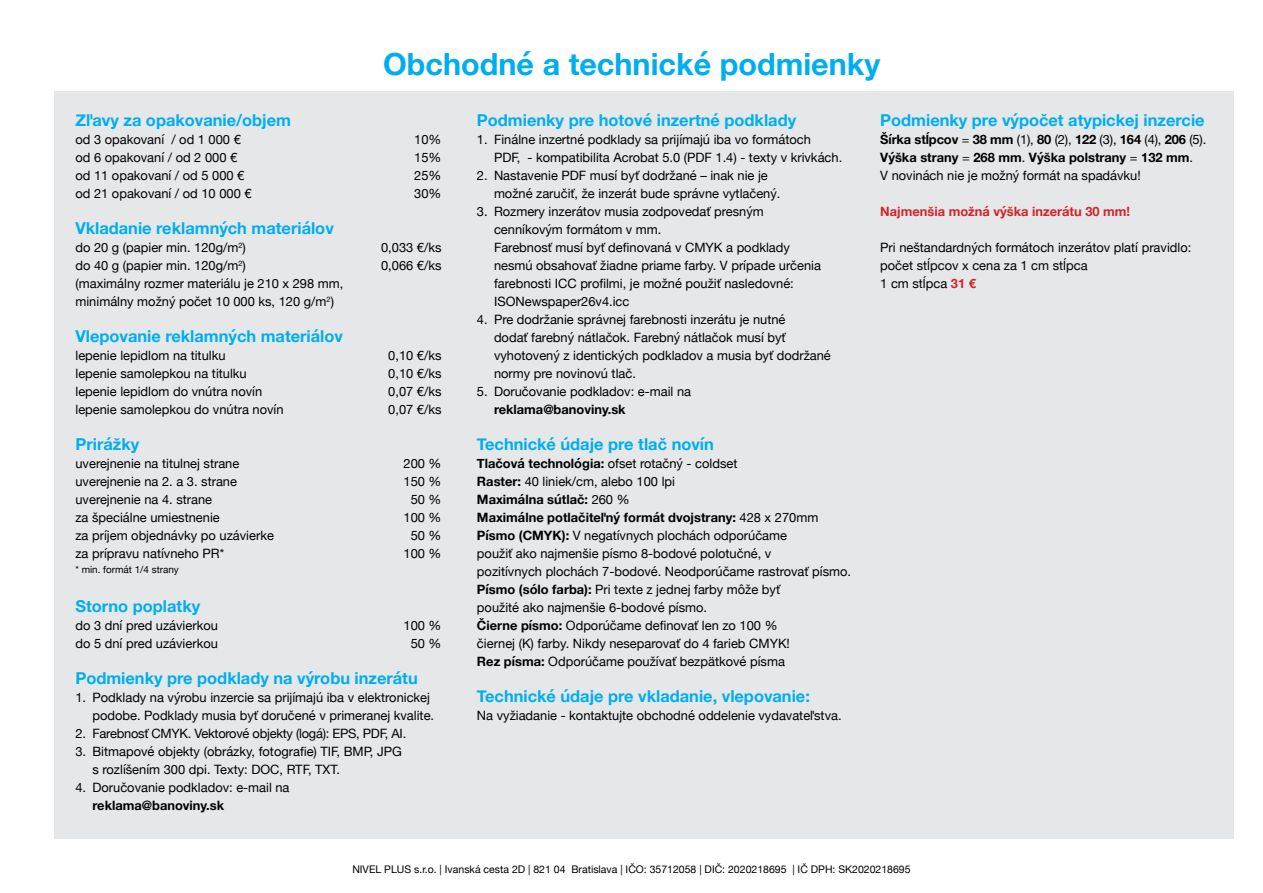
<style>
.page{position:relative;width:1263px;height:893px;background:#fff}
.page>*{position:absolute;margin:0;border:0;box-sizing:border-box;transform-origin:0 0}
.t1{font:700 30.6px "Helvetica Neue";color:#00aeef}
.t2{font:700 16.35px "Helvetica Neue";color:#00aeef}
.t3{font:12.9px/18px "Helvetica Neue";color:#000}
.t4{font:700 12.9px/18px "Helvetica Neue";color:#000}
.t5{font:12.9px "Helvetica Neue";letter-spacing:-.02em;color:#000}
.t6{font:700 12.9px "Helvetica Neue";color:#d2232a}
.t7{font:10.5px "Helvetica Neue";color:#000}
.t8{font:9.9px "Helvetica Neue";color:#000}
.s1{font-weight:700}
.s2{font-weight:400}
.s3{font-weight:700;color:#d2232a}
</style>
<div class="page">
<div style="left:54px;top:91px;width:1179px;height:748px;background:#e6e7e8"></div>
<h1 class="t1" style="left:383px;top:40px;width:499px">Obchodné a technické podmienky</h1>
<p class="t2" style="left:75px;top:107px;width:217px">Zľavy za opakovanie/objem</p>
<p class="t3" style="left:75px;top:131px;width:167px">od 3 opakovaní / od 1 000 €</p>
<p class="t3" style="left:414px;top:131px;width:29px">10%</p>
<p class="t3" style="left:75px;top:149px;width:163px">od 6 opakovaní / od 2 000 €</p>
<p class="t3" style="left:414px;top:149px;width:29px">15%</p>
<p class="t3" style="left:75px;top:167px;width:170px">od 11 opakovaní / od 5 000 €</p>
<p class="t3" style="left:414px;top:167px;width:29px">25%</p>
<p class="t3" style="left:75px;top:185px;width:178px">od 21 opakovaní / od 10 000 €</p>
<p class="t3" style="left:414px;top:185px;width:29px">30%</p>
<p class="t2" style="left:75px;top:215px;width:260px">Vkladanie reklamných materiálov</p>
<p class="t3" style="left:75px;top:239px;width:172px">do 20 g (papier min. 120g/m<sup>2</sup>)</p>
<p class="t3" style="left:381px;top:239px;width:62px">0,033 €/ks</p>
<p class="t3" style="left:75px;top:257px;width:172px">do 40 g (papier min. 120g/m<sup>2</sup>)</p>
<p class="t3" style="left:381px;top:257px;width:62px">0,066 €/ks</p>
<p class="t3" style="left:75px;top:275px;width:269px">(maximálny rozmer materiálu je 210 x 298 mm, minimálny možný počet 10 000 ks, 120 g/m<sup>2</sup>)</p>
<p class="t2" style="left:75px;top:323px;width:269px">Vlepovanie reklamných materiálov</p>
<p class="t3" style="left:75px;top:347px;width:152px">lepenie lepidlom na titulku</p>
<p class="t3" style="left:388px;top:347px;width:55px">0,10 €/ks</p>
<p class="t3" style="left:75px;top:365px;width:173px">lepenie samolepkou na titulku</p>
<p class="t3" style="left:388px;top:365px;width:55px">0,10 €/ks</p>
<p class="t3" style="left:75px;top:383px;width:188px">lepenie lepidlom do vnútra novín</p>
<p class="t3" style="left:388px;top:383px;width:55px">0,07 €/ks</p>
<p class="t3" style="left:75px;top:401px;width:210px">lepenie samolepkou do vnútra novín</p>
<p class="t3" style="left:388px;top:401px;width:55px">0,07 €/ks</p>
<p class="t2" style="left:75px;top:431px;width:65px">Prirážky</p>
<p class="t3" style="left:75px;top:455px;width:165px">uverejnenie na titulnej strane</p>
<p class="t3" style="left:404px;top:455px;width:39px">200 %</p>
<p class="t3" style="left:75px;top:473px;width:163px">uverejnenie na 2. a 3. strane</p>
<p class="t3" style="left:404px;top:473px;width:39px">150 %</p>
<p class="t3" style="left:75px;top:491px;width:138px">uverejnenie na 4. strane</p>
<p class="t3" style="left:411px;top:491px;width:32px">50 %</p>
<p class="t3" style="left:75px;top:509px;width:146px">za špeciálne umiestnenie</p>
<p class="t3" style="left:404px;top:509px;width:39px">100 %</p>
<p class="t3" style="left:75px;top:527px;width:200px">za príjem objednávky po uzávierke</p>
<p class="t3" style="left:411px;top:527px;width:32px">50 %</p>
<p class="t3" style="left:75px;top:545px;width:150px">za prípravu natívneho PR*</p>
<p class="t3" style="left:404px;top:545px;width:39px">100 %</p>
<p class="t8" style="left:75px;top:562px;width:105px">* min. formát 1/4 strany</p>
<p class="t2" style="left:75px;top:593px;width:126px">Storno poplatky</p>
<p class="t3" style="left:75px;top:617px;width:144px">do 3 dní pred uzávierkou</p>
<p class="t3" style="left:404px;top:617px;width:39px">100 %</p>
<p class="t3" style="left:75px;top:635px;width:144px">do 5 dní pred uzávierkou</p>
<p class="t3" style="left:411px;top:635px;width:32px">50 %</p>
<p class="t2" style="left:75px;top:665px;width:344px">Podmienky pre podklady na výrobu inzerátu</p>
<p class="t3" style="left:92px;top:689px;width:343px;text-indent:-17px">1. Podklady na výrobu inzercie sa prijímajú iba v elektronickej podobe. Podklady musia byť doručené v primeranej kvalite.</p>
<p class="t5" style="left:75px;top:724px;width:332px">2. Farebnosť CMYK. Vektorové objekty (logá): EPS, PDF, AI.</p>
<p class="t3" style="left:92px;top:743px;width:311px;text-indent:-17px">3. Bitmapové objekty (obrázky, fotografie) TIF, BMP, JPG s rozlíšením 300 dpi. Texty: DOC, RTF, TXT.</p>
<p class="t3" style="left:75px;top:779px;width:216px">4. Doručovanie podkladov: e-mail na</p>
<p class="t4" style="left:92px;top:797px;width:133px">reklama@banoviny.sk</p>
<p class="t2" style="left:477px;top:107px;width:321px">Podmienky pre hotové inzertné podklady</p>
<p class="t3" style="left:494px;top:131px;width:350px;text-indent:-17px">1. Finálne inzertné podklady sa prijímajú iba vo formátoch<br>PDF, - kompatibilita Acrobat 5.0 (PDF 1.4) - texty v krivkách.</p>
<p class="t3" style="left:494px;top:167px;width:288px;text-indent:-17px">2. Nastavenie PDF musí byť dodržané – inak nie je možné zaručiť, že inzerát bude správne vytlačený.</p>
<p class="t3" style="left:494px;top:203px;width:329px;text-indent:-17px">3. Rozmery inzerátov musia zodpovedať presným cenníkovým formátom v mm.<br>Farebnosť musí byť definovaná v CMYK a podklady nesmú obsahovať žiadne priame farby. V prípade určenia farebnosti ICC profilmi, je možné použiť nasledovné:<br>ISONewspaper26v4.icc</p>
<p class="t3" style="left:494px;top:311px;width:338px;text-indent:-17px">4. Pre dodržanie správnej farebnosti inzerátu je nutné<br>dodať farebný nátlačok. Farebný nátlačok musí byť vyhotovený z identických podkladov a musia byť dodržané normy pre novinovú tlač.</p>
<p class="t3" style="left:477px;top:383px;width:216px">5. Doručovanie podkladov: e-mail na</p>
<p class="t4" style="left:494px;top:401px;width:133px">reklama@banoviny.sk</p>
<p class="t2" style="left:477px;top:431px;width:238px">Technické údaje pre tlač novín</p>
<p class="t3" style="left:477px;top:455px;width:376px"><span class="s1">Tlačová technológia:</span> ofset rotačný - coldset<br><span class="s1">Raster:</span> 40 liniek/cm, alebo 100 lpi<br><span class="s1">Maximálna sútlač:</span> 260 %<br><span class="s1">Maximálne potlačiteľný formát dvojstrany:</span> 428 x 270mm <span class="s1">Písmo (CMYK):</span> V negatívnych plochách odporúčame<br>použiť ako najmenšie písmo 8-bodové polotučné, v<br>pozitívnych plochách 7-bodové. Neodporúčame rastrovať písmo.<br><span class="s1">Písmo (sólo farba):</span> Pri texte z jednej farby môže byť<br>použité ako najmenšie 6-bodové písmo.<br><span class="s1">Čierne písmo:</span> Odporúčame definovať len zo 100 %<br>čiernej (K) farby. Nikdy neseparovať do 4 farieb CMYK!<br><span class="s1">Rez písma:</span> Odporúčame používať bezpätkové písma</p>
<p class="t2" style="left:477px;top:683px;width:334px">Technické údaje pre vkladanie, vlepovanie:</p>
<p class="t3" style="left:477px;top:707px;width:366px">Na vyžiadanie - kontaktujte obchodné oddelenie vydavateľstva.</p>
<p class="t2" style="left:880px;top:107px;width:326px">Podmienky pre výpočet atypickej inzercie</p>
<p class="t4" style="left:880px;top:131px;width:328px">Šírka stĺpcov <span class="s2">=</span> 38 mm <span class="s2">(1),</span> 80 <span class="s2">(2),</span> 122 <span class="s2">(3),</span> 164 <span class="s2">(4),</span> 206 <span class="s2">(5).<br></span>Výška strany <span class="s2">=</span> 268 mm<span class="s2">.</span> Výška polstrany <span class="s2">=</span> 132 mm<span class="s2">.<br>V novinách nie je možný formát na spadávku!</span></p>
<p class="t6" style="left:880px;top:201px;width:251px">Najmenšia možná výška inzerátu 30 mm!</p>
<p class="t3" style="left:880px;top:239px;width:313px">Pri neštandardných formátoch inzerátov platí pravidlo: počet stĺpcov x cena za 1 cm stĺpca<br>1 cm stĺpca <span class="s3">31 €</span></p>
<p class="t7" style="left:352px;top:862px;width:560px">NIVEL PLUS s.r.o. | Ivanská cesta 2D | 821 04 Bratislava | IČO: 35712058 | DIČ: 2020218695 | IČ DPH: SK2020218695</p>
</div>
